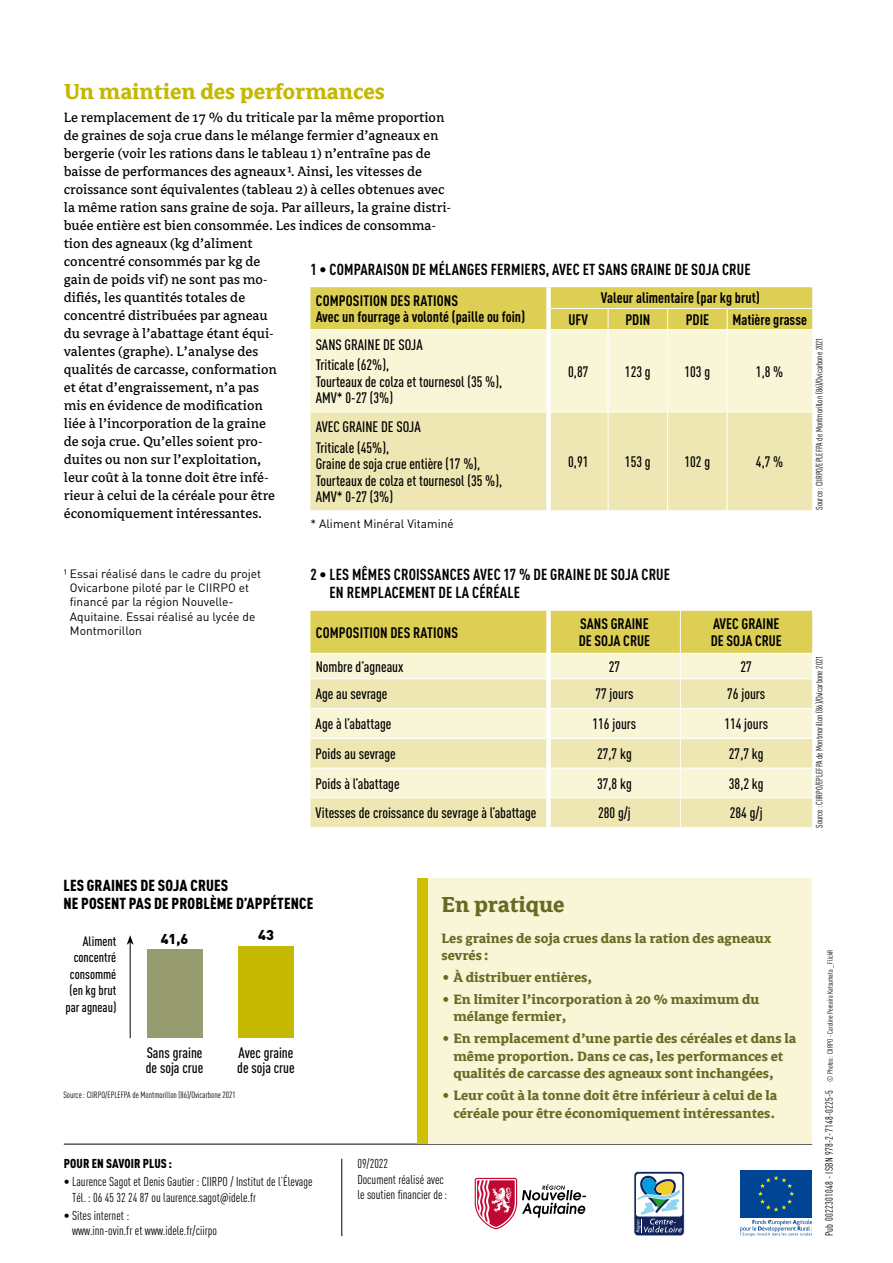
<style>
.page{position:relative;width:893px;height:1263px;background:#fff}
.page>*{position:absolute;margin:0;border:0;box-sizing:border-box;transform-origin:0 0}
.t1{font:700 24px "Avance";color:#c4b800}
.t2{font:700 24px "Avance";color:#646c24}
.t3{font:700 condensed 15.75px/18px "DIN Pro";letter-spacing:.01em;color:#000}
.t4{font:900 condensed 15.75px/18px "DIN Pro";letter-spacing:.01em;color:#000}
.t5{font:15px/18px "Avance";color:#000}
.t6{font:500 condensed 15px/16.5px "DIN Pro";color:#000}
.t7{font:700 15px/17.5px "Avance";color:#646c24}
.t8{font:700 condensed 15px/16.5px "DIN Pro";color:#000}
.t9{font:900 14.1px "DIN Pro";color:#000}
.t10{font:500 condensed 13.5px/16.5px "DIN Pro";color:#000;text-align:right}
.t11{font:condensed 12.75px/15.6px "DIN Pro";color:#000}
.t12{font:900 condensed 12.75px "DIN Pro";letter-spacing:.01em;color:#000}
.t13{font:12px/14.4px "DIN Pro";color:#000}
.t14{font:condensed 9px "DIN Pro";color:#000}
.t15{font:condensed 7.5px "DIN Pro";color:#000}
.s1{font-size:10.5px}
</style>
<div class="page">
<svg style="left:634px;top:1171px;width:51px;height:65px"></svg>
<hr style="left:342px;top:1159px;width:1px;height:77px;background:#000">
<hr style="left:64px;top:1144px;width:748px;height:1px;background:#000">
<svg style="left:475px;top:1178px;width:111px;height:51px"></svg>
<svg style="left:740px;top:1220px;width:72px;height:16px"></svg>
<div style="left:740px;top:1170px;width:72px;height:48px;background:#004494"></div>
<svg style="left:758px;top:1175px;width:36px;height:37px"></svg>
<div style="left:418px;top:878px;width:394px;height:266px;background:#f9f5d7"></div>
<div style="left:418px;top:878px;width:10px;height:266px;background:#d0c100"></div>
<div style="left:310px;top:413px;width:502px;height:97px;background:#efe7b3"></div>
<svg style="left:310px;top:287px;width:502px;height:125px;background:#efe8ab"></svg>
<hr style="left:310px;top:329px;width:236px;height:1px;background:#fff">
<hr style="left:551px;top:329px;width:57px;height:1px;background:#fff">
<hr style="left:608px;top:329px;width:60px;height:1px;background:#fff">
<hr style="left:608px;top:330px;width:1px;height:82px;background:#fff">
<hr style="left:668px;top:329px;width:59px;height:1px;background:#fff">
<hr style="left:667px;top:330px;width:1px;height:82px;background:#fff">
<hr style="left:727px;top:329px;width:85px;height:1px;background:#fff">
<hr style="left:727px;top:330px;width:1px;height:82px;background:#fff">
<hr style="left:608px;top:412px;width:1px;height:98px;background:#fff">
<hr style="left:667px;top:412px;width:1px;height:98px;background:#fff">
<hr style="left:727px;top:412px;width:1px;height:98px;background:#fff">
<div style="left:546px;top:287px;width:5px;height:21px;background:#fff"></div>
<div style="left:546px;top:308px;width:5px;height:22px;background:#fff"></div>
<div style="left:546px;top:330px;width:5px;height:82px;background:#fff"></div>
<div style="left:546px;top:412px;width:5px;height:98px;background:#fff"></div>
<svg style="left:310px;top:611px;width:502px;height:216px;background:#efe8b0"></svg>
<div style="left:546px;top:611px;width:5px;height:42px;background:#fff"></div>
<div style="left:546px;top:653px;width:5px;height:26px;background:#fff"></div>
<div style="left:546px;top:679px;width:5px;height:29px;background:#fff"></div>
<div style="left:546px;top:709px;width:5px;height:29px;background:#fff"></div>
<div style="left:546px;top:738px;width:5px;height:30px;background:#fff"></div>
<div style="left:546px;top:768px;width:5px;height:30px;background:#fff"></div>
<div style="left:546px;top:798px;width:5px;height:29px;background:#fff"></div>
<div style="left:147px;top:950px;width:55px;height:88px;background:#969c6f"></div>
<div style="left:238px;top:947px;width:56px;height:91px;background:#c4b800"></div>
<hr style="left:130px;top:942px;width:1px;height:96px;background:#000">
<svg style="left:127px;top:935px;width:7px;height:10px"></svg>
<h1 class="t1" style="left:64px;top:79px;width:323px">Un maintien des performances</h1>
<p class="t5" style="left:64px;top:108px;width:389px">Le remplacement de 17 % du triticale par la même proportion de graines de soja crue dans le mélange fermier d’agneaux en bergerie (voir les rations dans le tableau 1) n’entraîne pas de baisse de performances des agneaux¹. Ainsi, les vitesses de croissance sont équivalentes (tableau 2) à celles obtenues avec la même ration sans graine de soja. Par ailleurs, la graine distri&shy;buée entière est bien consommée. Les indices de consomma&shy;tion des agneaux (kg d’aliment<br>concentré consommés par kg de<br>gain de poids vif) ne sont pas mo-<br>difiés, les quantités totales de<br>concentré distribuées par agneau<br>du sevrage à l’abattage étant équi-<br>valentes (graphe). L’analyse des<br>qualités de carcasse, conformation<br>et état d’engraissement, n’a pas<br>mis en évidence de modification<br>liée à l’incorporation de la graine<br>de soja crue. Qu’elles soient pro-<br>duites ou non sur l’exploitation,<br>leur coût à la tonne doit être infé-<br>rieur à celui de la céréale pour être<br>économiquement intéressantes.</p>
<p class="t3" style="left:310px;top:259px;width:442px">1 • COMPARAISON DE MÉLANGES FERMIERS, AVEC ET SANS GRAINE DE SOJA CRUE</p>
<p class="t8" style="left:316px;top:291px;width:211px">COMPOSITION DES RATIONS<br>Avec un fourrage à volonté (paille ou foin)</p>
<p class="t8" style="left:601px;top:288px;width:160px">Valeur alimentaire (par kg brut)</p>
<p class="t8" style="left:569px;top:310px;width:21px">UFV</p>
<p class="t8" style="left:625px;top:310px;width:26px">PDIN</p>
<p class="t8" style="left:686px;top:310px;width:25px">PDIE</p>
<p class="t8" style="left:732px;top:310px;width:76px">Matière grasse</p>
<p class="t6" style="left:316px;top:333px;width:109px;line-height:20.7px">SANS GRAINE DE SOJA<br>Triticale (62%),</p>
<p class="t6" style="left:316px;top:372px;width:188px">Tourteaux de colza et tournesol (35 %),<br>AMV* 0-27 (3%)</p>
<p class="t6" style="left:568px;top:362px;width:22px">0,87</p>
<p class="t6" style="left:625px;top:362px;width:27px">123 g</p>
<p class="t6" style="left:684px;top:362px;width:27px">103 g</p>
<p class="t6" style="left:756px;top:362px;width:29px">1,8 %</p>
<p class="t6" style="left:316px;top:415px;width:107px;line-height:20.7px">AVEC GRAINE DE SOJA<br>Triticale (45%),</p>
<p class="t6" style="left:316px;top:454px;width:188px">Graine de soja crue entière (17 %),<br>Tourteaux de colza et tournesol (35 %),<br>AMV* 0-27 (3%)</p>
<p class="t6" style="left:568px;top:452px;width:22px">0,91</p>
<p class="t6" style="left:625px;top:452px;width:27px">153 g</p>
<p class="t6" style="left:684px;top:452px;width:27px">102 g</p>
<p class="t6" style="left:756px;top:452px;width:29px">4,7 %</p>
<p class="t13" style="left:310px;top:516px;width:145px">* Aliment Minéral Vitaminé</p>
<p class="t14" style="left:814px;top:510px;width:174px;rotate:-90deg">Source: CIIRPO/EPLEFPA de Montmorillon (86)/Ovicarbone 2021</p>
<p class="t13" style="left:70px;top:565px;width:193px;text-indent:-6px">¹ Essai réalisé dans le cadre du projet<br>Ovicarbone piloté par le CIIRPO et financé par la région Nouvelle-<br>Aquitaine. Essai réalisé au lycée de<br>Montmorillon</p>
<p class="t3" style="left:330px;top:564px;width:342px;text-indent:-19px">2 • LES MÊMES CROISSANCES AVEC 17 % DE GRAINE DE SOJA CRUE<br>EN REMPLACEMENT DE LA CÉRÉALE</p>
<p class="t8" style="left:316px;top:623px;width:144px">COMPOSITION DES RATIONS</p>
<p class="t8" style="left:579px;top:614px;width:73px">SANS GRAINE<br>DE SOJA CRUE</p>
<p class="t8" style="left:711px;top:614px;width:73px">AVEC GRAINE<br>DE SOJA CRUE</p>
<p class="t6" style="left:316px;top:657px;width:89px">Nombre d’agneaux</p>
<p class="t6" style="left:609px;top:657px;width:13px">27</p>
<p class="t6" style="left:741px;top:657px;width:13px">27</p>
<p class="t6" style="left:316px;top:685px;width:73px">Age au sevrage</p>
<p class="t6" style="left:595px;top:685px;width:40px">77 jours</p>
<p class="t6" style="left:727px;top:685px;width:40px">76 jours</p>
<p class="t6" style="left:316px;top:714px;width:77px">Age à l’abattage</p>
<p class="t6" style="left:592px;top:714px;width:45px">116 jours</p>
<p class="t6" style="left:724px;top:714px;width:45px">114 jours</p>
<p class="t6" style="left:316px;top:744px;width:82px">Poids au sevrage</p>
<p class="t6" style="left:597px;top:744px;width:36px">27,7 kg</p>
<p class="t6" style="left:729px;top:744px;width:36px">27,7 kg</p>
<p class="t6" style="left:316px;top:774px;width:85px">Poids à l’abattage</p>
<p class="t6" style="left:597px;top:774px;width:36px">37,8 kg</p>
<p class="t6" style="left:729px;top:774px;width:36px">38,2 kg</p>
<p class="t6" style="left:316px;top:804px;width:222px">Vitesses de croissance du sevrage à l’abattage</p>
<p class="t6" style="left:598px;top:804px;width:34px">280 g/j</p>
<p class="t6" style="left:730px;top:804px;width:34px">284 g/j</p>
<p class="t14" style="left:814px;top:828px;width:174px;rotate:-90deg">Source: CIIRPO/EPLEFPA de Montmorillon (86)/Ovicarbone 2021</p>
<p class="t4" style="left:63px;top:876px;width:251px">LES GRAINES DE SOJA CRUES<br>NE POSENT PAS DE PROBLÈME D’APPÉTENCE</p>
<p class="t10" style="left:65px;top:931px;width:52px">Aliment concentré consommé (en kg brut par agneau)</p>
<p class="t6" style="left:146px;top:1044px;width:59px;line-height:15px">Sans graine de soja crue</p>
<p class="t9" style="left:258px;top:926px;width:17px">43</p>
<p class="t9" style="left:161px;top:929px;width:29px">41,6</p>
<p class="t6" style="left:237px;top:1044px;width:59px;line-height:15px">Avec graine de soja crue</p>
<p class="t14" style="left:63px;top:1090px;width:174px">Source: CIIRPO/EPLEFPA de Montmorillon (86)/Ovicarbone 2021</p>
<p class="t12" style="left:64px;top:1156px;width:110px">POUR EN SAVOIR PLUS :</p>
<p class="t11" style="left:72px;top:1174px;width:242px;text-indent:-8px">• Laurence Sagot et Denis Gautier : CIIRPO / Institut de l’Élevage<br>Tél. : 06 45 32 24 87 ou laurence.sagot@idele.fr</p>
<p class="t11" style="left:72px;top:1207px;width:146px;text-indent:-8px">• Sites internet :<br>www.inn-ovin.fr et www.idele.fr/ciirpo</p>
<h1 class="t2" style="left:441px;top:892px;width:125px">En pratique</h1>
<p class="t7" style="left:441px;top:929px;width:331px">Les graines de soja crues dans la ration des agneaux sevrés :</p>
<p class="t7" style="left:441px;top:969px;width:152px">• À distribuer entières,</p>
<p class="t7" style="left:453px;top:990px;width:307px;text-indent:-12px">• En limiter l’incorporation à 20 % maximum du mélange fermier,</p>
<p class="t7" style="left:453px;top:1030px;width:344px;text-indent:-12px">• En remplacement d’une partie des céréales et dans la même proportion. Dans ce cas, les performances et qualités de carcasse des agneaux sont inchangées,</p>
<p class="t7" style="left:441px;top:1087px;width:337px;text-align:right">• Leur coût à la tonne doit être inférieur à celui de la céréale pour être économiquement intéressantes.</p>
<p class="t11" style="left:357px;top:1156px;width:91px">09/2022<br>Document réalisé avec le soutien financier de:</p>
<p class="t15" style="left:826px;top:1236px;width:288px;rotate:-90deg"><span class="s1">Pub 0022301048 - ISBN 978-2-7148-0225-5</span> © Photos: CIIRPO - Caroline Pereaira Katsumata _ FlickR</p>
</div>
